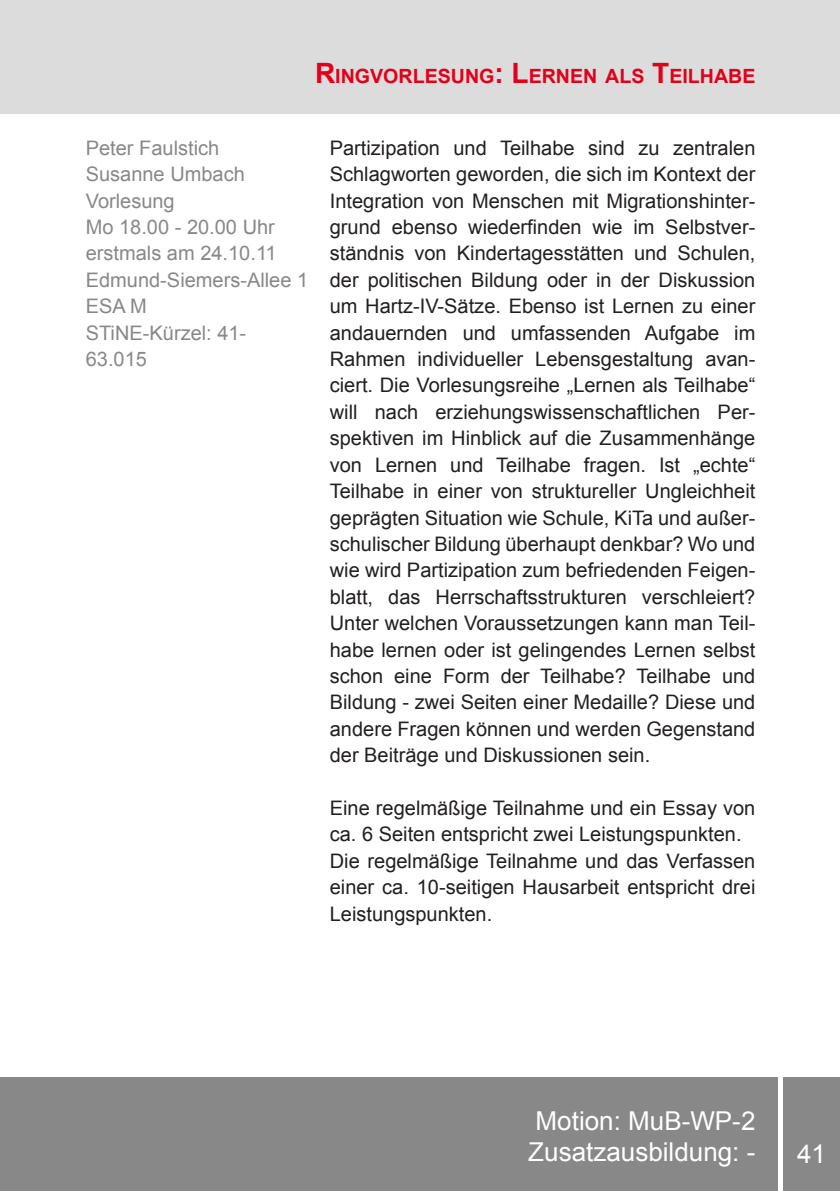
<style>
.page{position:relative;width:840px;height:1191px;background:#fff}
.page>*{position:absolute;margin:0;border:0;box-sizing:border-box;transform-origin:0 0}
.t1{font:26px "Arial";color:#fff}
.t2{font:20px/26.4px "Arial";color:#231f20;text-align:justify}
.t3{font:20px "Arial";color:#888}
.t4{font:700 19.6px "Arial";color:#e2001a}
.s1{font-size:28px}
</style>
<div class="page">
<div style="left:782px;top:1077px;width:57px;height:114px;background:#888"></div>
<div style="left:0;top:0;width:839px;height:113px;background:#dcdcdc"></div>
<div style="left:0;top:1077px;width:777px;height:114px;background:#888"></div>
<p class="t4" style="left:315px;top:64px;width:441px"><span class="s1">R</span>INGVORLESUNG<span class="s1">: L</span>ERNEN ALS <span class="s1">T</span>EILHABE</p>
<p class="t3" style="left:86px;top:135px;width:135px">Peter Faulstich</p>
<p class="t3" style="left:86px;top:161px;width:160px">Susanne Umbach</p>
<p class="t3" style="left:86px;top:187px;width:90px">Vorlesung</p>
<p class="t3" style="left:86px;top:214px;width:190px">Mo 18.00 - 20.00 Uhr</p>
<p class="t3" style="left:86px;top:240px;width:192px">erstmals am 24.10.11</p>
<p class="t3" style="left:86px;top:267px;width:224px">Edmund-Siemers-Allee 1</p>
<p class="t3" style="left:86px;top:293px;width:63px">ESA M</p>
<p class="t3" style="left:86px;top:319px;width:162px">STiNE-Kürzel: 41-</p>
<p class="t3" style="left:86px;top:346px;width:63px">63.015</p>
<p class="t2" style="left:329px;top:135px;width:427px">Partizipation und Teilhabe sind zu zentralen Schlagworten geworden, die sich im Kontext der Integration von Menschen mit Migrationshinter&shy;grund ebenso wiederfinden wie im Selbstver&shy;ständnis von Kindertagesstätten und Schulen, der politischen Bildung oder in der Diskussion um Hartz-IV-Sätze. Ebenso ist Lernen zu einer andauernden und umfassenden Aufgabe im Rahmen individueller Lebensgestaltung avan&shy;ciert. Die Vorlesungsreihe „Lernen als Teilhabe“ will nach erziehungswissenschaftlichen Per&shy;spektiven im Hinblick auf die Zusammenhänge von Lernen und Teilhabe fragen. Ist „echte“ Teilhabe in einer von struktureller Ungleichheit geprägten Situation wie Schule, KiTa und außer&shy;schulischer Bildung überhaupt denkbar? Wo und wie wird Partizipation zum befriedenden Feigen&shy;blatt, das Herrschaftsstrukturen verschleiert?<br>Unter welchen Voraussetzungen kann man Teil&shy;habe lernen oder ist gelingendes Lernen selbst schon eine Form der Teilhabe? Teilhabe und Bildung - zwei Seiten einer Medaille? Diese und andere Fragen können und werden Gegenstand der Beiträge und Diskussionen sein.</p>
<p class="t2" style="left:329px;top:795px;width:427px">Eine regelmäßige Teilnahme und ein Essay von ca. 6 Seiten entspricht zwei Leistungspunkten.</p>
<p class="t2" style="left:329px;top:848px;width:427px">Die regelmäßige Teilnahme und das Verfassen einer ca. 10-seitigen Hausarbeit entspricht drei Leistungspunkten.</p>
<p class="t1" style="left:535px;top:1103px;width:221px">Motion: MuB-WP-2</p>
<p class="t1" style="left:528px;top:1134px;width:228px">Zusatzausbildung: -</p>
<h1 class="t1" style="left:796px;top:1136px;width:30px">41</h1>
</div>
